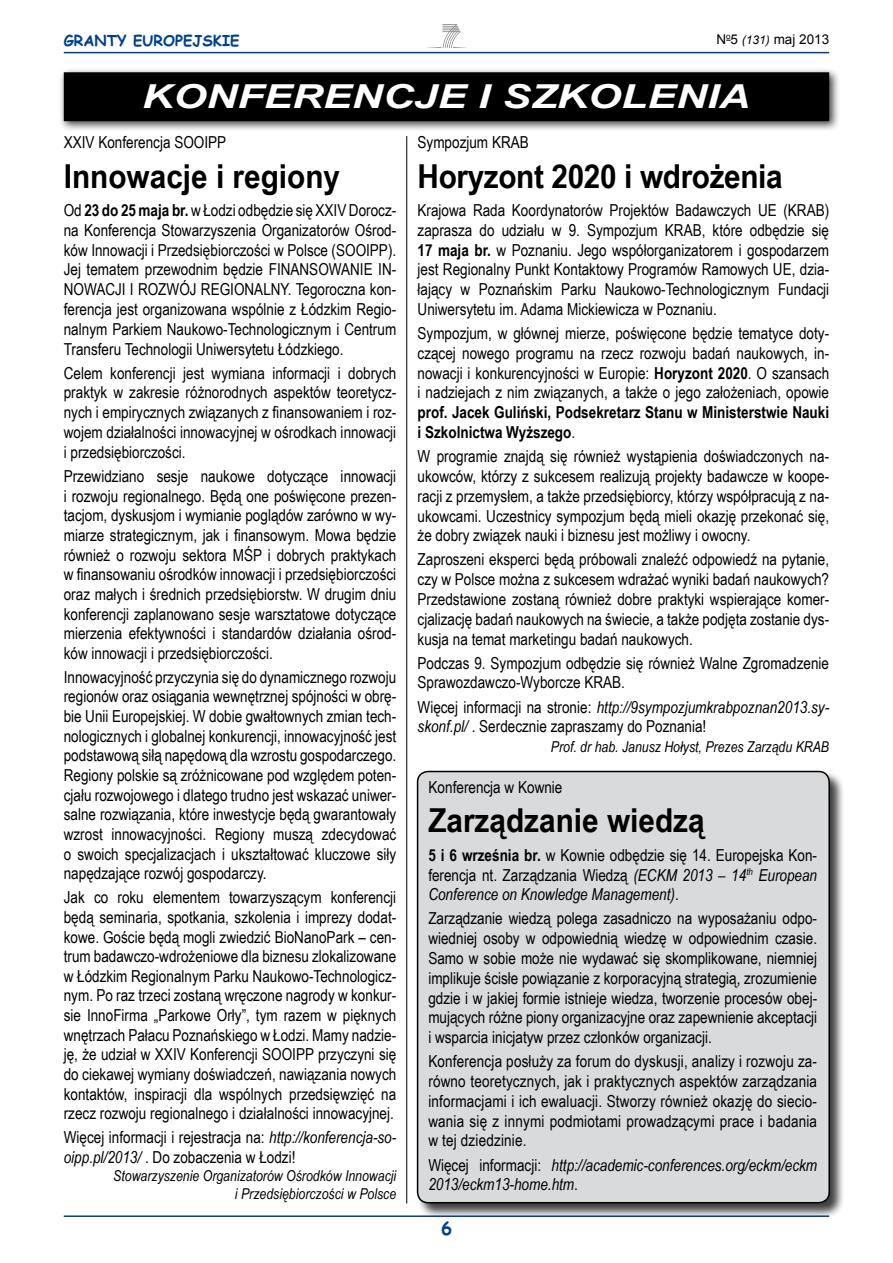
<style>
.page{position:relative;width:893px;height:1263px;background:#fff}
.page>*{position:absolute;margin:0;border:0;box-sizing:border-box;transform-origin:0 0}
.t1{font:700 33px "Arial Narrow";color:#000;scale:1.1 1}
.t2{font:italic 700 33px "Arial";color:#fff;scale:1.3 1}
.t3{font:700 18px "Comic Sans MS";color:#00408c}
.t4{font:16.5px/19.8px "Arial Narrow";color:#000;text-align:justify}
.t5{font:italic 16.5px/19.8px "Arial Narrow";color:#000}
.t6{font:700 16.5px/19.8px "Arial Narrow";color:#000}
.t7{font:italic 15px/18px "Arial Narrow";color:#000;text-align:right}
.t8{font:700 15px "Comic Sans MS";color:#00408c}
.t9{font:13.5px "Arial";color:#000}
.s1{font-style:italic;font-size:12px}
.s2{font-weight:700}
.s3{font-style:italic}
.s4{font-weight:400}
.s5{font-style:normal}
</style>
<div class="page">
<hr style="left:64px;top:52px;width:765px;height:1px;background:#00408c">
<hr style="left:64px;top:1215px;width:765px;height:2px;background:#00408c">
<svg style="left:427px;top:24px;width:39px;height:24px"></svg>
<div style="left:59px;top:67px;width:788px;height:71px;background:#000;opacity:.75"></div>
<div style="left:65px;top:73px;width:763px;height:47px;background:#000"></div>
<div style="left:64px;top:72px;width:765px;height:49px;border:2px solid #000"></div>
<div style="left:416px;top:770px;width:439px;height:467px;background:#000;opacity:.75"></div>
<div style="left:418px;top:771px;width:411px;height:432px;background:#d9dadb;border-radius:11px"></div>
<div style="left:417px;top:771px;width:413px;height:432px;border:2px solid #000;border-radius:11px"></div>
<hr style="left:406px;top:136px;width:1px;height:1067px;background:#000">
<p class="t8" style="left:64px;top:29px;width:177px">GRANTY EUROPEJSKIE</p>
<p class="t9" style="left:716px;top:30px;width:114px">N<sup>o</sup>5 <span class="s1">(131)</span> maj 2013</p>
<h1 class="t2" style="left:142px;top:75px;width:25px">KONFERENC</h1>
<h1 class="t2" style="left:414px;top:75px;width:92px">JE ISZKO</h1>
<h1 class="t2" style="left:621px;top:75px;width:41px">LENIA</h1>
<p class="t4" style="left:64px;top:132px;width:164px">XXIV Konferencja SOOIPP</p>
<h1 class="t1" style="left:64px;top:151px;width:253px">Innowacje i regiony</h1>
<p class="t4" style="left:64px;top:200px;width:334px">Od <span class="s2">23 do 25 maja br.</span> w Łodzi odbędzie się XXIV Dorocz&shy;na Konferencja Stowarzyszenia Organizatorów Ośrod&shy;ków Innowacji i Przedsiębiorczości w Polsce (SOOIPP).<br>Jej tematem przewodnim będzie FINANSOWANIE IN-NOWACJI I ROZWÓJ REGIONALNY. Tegoroczna kon&shy;ferencja jest organizowana wspólnie z Łódzkim Regio&shy;nalnym Parkiem Naukowo-Technologicznym i Centrum Transferu Technologii Uniwersytetu Łódzkiego.</p>
<p class="t4" style="left:64px;top:362px;width:334px">Celem konferencji jest wymiana informacji i dobrych praktyk w zakresie różnorodnych aspektów teoretycz&shy;nych i empirycznych związanych z finansowaniem i roz&shy;wojem działalności innowacyjnej w ośrodkach innowacji i przedsiębiorczości.</p>
<p class="t4" style="left:64px;top:466px;width:334px">Przewidziano sesje naukowe dotyczące innowacji i rozwoju regionalnego. Będą one poświęcone prezen&shy;tacjom, dyskusjom i wymianie poglądów zarówno w wy&shy;miarze strategicznym, jak i finansowym. Mowa będzie również o rozwoju sektora MŚP i dobrych praktykach w finansowaniu ośrodków innowacji i przedsiębiorczości oraz małych i średnich przedsiębiorstw. W drugim dniu konferencji zaplanowano sesje warsztatowe dotyczące mierzenia efektywności i standardów działania ośrod&shy;ków innowacji i przedsiębiorczości.</p>
<p class="t4" style="left:64px;top:666px;width:334px">Innowacyjność przyczynia się do dynamicznego rozwoju regionów oraz osiągania wewnętrznej spójności w obrę&shy;bie Unii Europejskiej. W dobie gwałtownych zmian tech&shy;nologicznych i globalnej konkurencji, innowacyjność jest podstawową siłą napędową dla wzrostu gospodarczego.<br>Regiony polskie są zróżnicowane pod względem poten&shy;cjału rozwojowego i dlatego trudno jest wskazać uniwer&shy;salne rozwiązania, które inwestycje będą gwarantowały wzrost innowacyjności. Regiony muszą zdecydować o swoich specjalizacjach i ukształtować kluczowe siły napędzające rozwój gospodarczy.</p>
<p class="t4" style="left:64px;top:887px;width:334px">Jak co roku elementem towarzyszącym konferencji będą seminaria, spotkania, szkolenia i imprezy dodat&shy;kowe. Goście będą mogli zwiedzić BioNanoPark – cen&shy;trum badawczo-wdrożeniowe dla biznesu zlokalizowane w Łódzkim Regionalnym Parku Naukowo-Technologicz&shy;nym. Po raz trzeci zostaną wręczone nagrody w konkur&shy;sie InnoFirma „Parkowe Orły”, tym razem w pięknych wnętrzach Pałacu Poznańskiego w Łodzi. Mamy nadzie&shy;ję, że udział w XXIV Konferencji SOOIPP przyczyni się do ciekawej wymiany doświadczeń, nawiązania nowych kontaktów, inspiracji dla wspólnych przedsięwzięć na rzecz rozwoju regionalnego i działalności innowacyjnej.</p>
<p class="t4" style="left:64px;top:1127px;width:334px">Więcej informacji i rejestracja na: <span class="s3">http://konferencja-so&shy;oipp.pl/2013/</span> . Do zobaczenia w Łodzi!</p>
<p class="t7" style="left:113px;top:1166px;width:285px">Stowarzyszenie Organizatorów Ośrodków Innowacji i Przedsiębiorczości w Polsce</p>
<p class="t4" style="left:418px;top:132px;width:113px">Sympozjum KRAB</p>
<h1 class="t1" style="left:418px;top:151px;width:333px">Horyzont 2020 i wdrożenia</h1>
<p class="t4" style="left:418px;top:200px;width:413px">Krajowa Rada Koordynatorów Projektów Badawczych UE (KRAB) zaprasza do udziału w 9. Sympozjum KRAB, które odbędzie się <span class="s2">17 maja br.</span> w Poznaniu. Jego współorganizatorem i gospodarzem jest Regionalny Punkt Kontaktowy Programów Ramowych UE, dzia&shy;łający w Poznańskim Parku Naukowo-Technologicznym Fundacji Uniwersytetu im. Adama Mickiewicza w Poznaniu.</p>
<p class="t4" style="left:418px;top:323px;width:413px">Sympozjum, w głównej mierze, poświęcone będzie tematyce doty&shy;czącej nowego programu na rzecz rozwoju badań naukowych, in&shy;nowacji i konkurencyjności w Europie: <span class="s2">Horyzont 2020</span>. O szansach i nadziejach z nim związanych, a także o jego założeniach, opowie</p>
<p class="t6" style="left:418px;top:402px;width:413px">prof. Jacek Guliński, Podsekretarz Stanu w Ministerstwie Nauki i Szkolnictwa Wyższego<span class="s4">.</span></p>
<p class="t4" style="left:418px;top:446px;width:413px">W programie znajdą się również wystąpienia doświadczonych na&shy;ukowców, którzy z sukcesem realizują projekty badawcze w koope&shy;racji z przemysłem, a także przedsiębiorcy, którzy współpracują z na&shy;ukowcami. Uczestnicy sympozjum będą mieli okazję przekonać się, że dobry związek nauki i biznesu jest możliwy i owocny.</p>
<p class="t4" style="left:418px;top:549px;width:413px">Zaproszeni eksperci będą próbowali znaleźć odpowiedź na pytanie, czy w Polsce można z sukcesem wdrażać wyniki badań naukowych?<br>Przedstawione zostaną również dobre praktyki wspierające komer&shy;cjalizację badań naukowych na świecie, a także podjęta zostanie dys&shy;kusja na temat marketingu badań naukowych.</p>
<p class="t4" style="left:418px;top:652px;width:413px">Podczas 9. Sympozjum odbędzie się również Walne Zgromadzenie<br>Sprawozdawczo-Wyborcze KRAB.</p>
<p class="t4" style="left:418px;top:696px;width:413px">Więcej informacji na stronie: <span class="s3">http://9sympozjumkrabpoznan2013.sy&shy;skonf.pl/</span> . Serdecznie zapraszamy do Poznania!</p>
<p class="t7" style="left:551px;top:738px;width:280px">Prof. dr hab. Janusz Hołyst, Prezes Zarządu KRAB</p>
<p class="t4" style="left:429px;top:776px;width:135px">Konferencja w Kownie</p>
<h1 class="t1" style="left:428px;top:796px;width:253px">Zarządzanie wiedzą</h1>
<p class="t4" style="left:428px;top:844px;width:390px"><span class="s2">5 i 6 września br.</span> w Kownie odbędzie się 14. Europejska Kon&shy;ferencja nt. Zarządzania Wiedzą <span class="s3">(ECKM 2013 – 14</span><sup>th</sup> <span class="s3">European Conference on Knowledge Management)</span>.</p>
<p class="t4" style="left:428px;top:908px;width:390px">Zarządzanie wiedzą polega zasadniczo na wyposażaniu odpo&shy;wiedniej osoby w odpowiednią wiedzę w odpowiednim czasie.<br>Samo w sobie może nie wydawać się skomplikowane, niemniej implikuje ścisłe powiązanie z korporacyjną strategią, zrozumienie gdzie i w jakiej formie istnieje wiedza, tworzenie procesów obej&shy;mujących różne piony organizacyjne oraz zapewnienie akceptacji i wsparcia inicjatyw przez członków organizacji.</p>
<p class="t4" style="left:428px;top:1051px;width:390px">Konferencja posłuży za forum do dyskusji, analizy i rozwoju za&shy;równo teoretycznych, jak i praktycznych aspektów zarządzania informacjami i ich ewaluacji. Stworzy również okazję do siecio&shy;wania się z innymi podmiotami prowadzącymi prace i badania w tej dziedzinie.</p>
<p class="t5" style="left:428px;top:1154px;width:390px"><span class="s5">Więcej informacji:</span> http://academic-conferences.org/eckm/eckm<br>2013/eckm13-home.htm<span class="s5">.</span></p>
<p class="t3" style="left:441px;top:1215px;width:12px">6</p>
</div>
